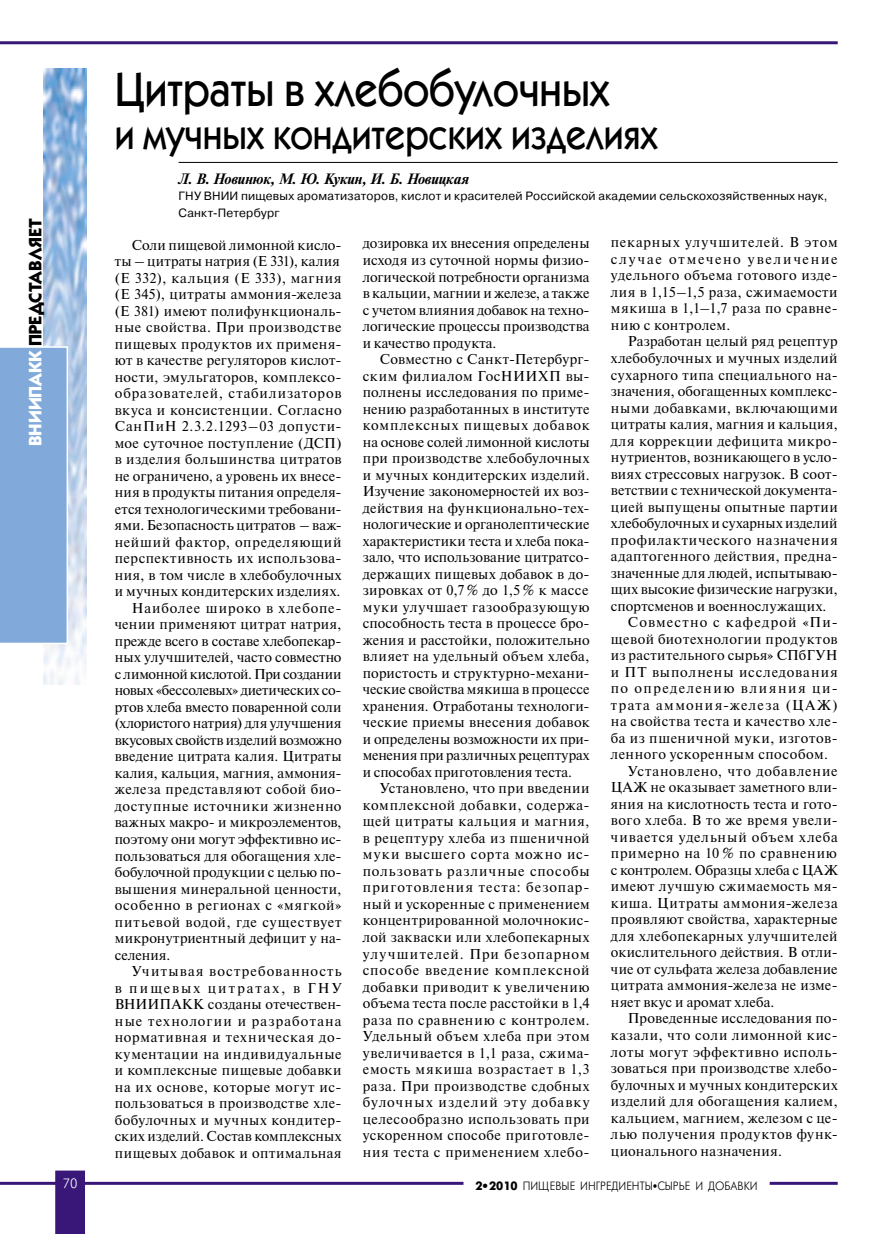
<style>
.page{position:relative;width:893px;height:1234px;background:#fff}
.page>*{position:absolute;margin:0;border:0;box-sizing:border-box;transform-origin:0 0}
.заголовок{font:500 48px "Kabel C";color:#000;scale:.9 1}
.заголовок-2{font:500 42px "Kabel C";color:#000;scale:.9 1}
.t1{font:700 18px "Kabel C";color:#000}
.автор{font:italic 700 15px "Newton C";letter-spacing:-.01em;color:#000}
.ньютон-9_6_12_6{font:14.25px/16.5px "Newton C";letter-spacing:.02em;color:#000;text-align:justify}
.t2{font:13.5px "Futuris C";color:#fff}
.организация{font:12px "Pragmatica C";letter-spacing:.015em;color:#000}
.t3{font:12px "Futuris C";color:#000;scale:.9 1}
.s1{color:#fff}
.s2{font-family:"Futuris XC"}
.s3{font-size:15px}
</style>
<div class="page">
<hr style="left:0;top:41px;width:838px;height:3px;background:#381778">
<hr style="left:0;top:1181px;width:838px;height:3px;background:#381778">
<div style="left:55px;top:1170px;width:30px;height:63px;background:#381778"></div>
<img style="left:44px;top:68px;width:42px;height:616px">
<div style="left:0;top:346px;width:68px;height:298px;background:#81aadb"></div>
<div style="left:464px;top:1179px;width:305px;height:7px;background:#fff"></div>
<hr style="left:179px;top:162px;width:659px;height:1px;background:#000">
<p class="t1" style="left:25px;top:446px;width:230px;rotate:-90deg"><span class="s1">ВНИИПАКК</span> ПРЕДСТАВЛЯЕТ</p>
<p class="t2" style="left:63px;top:1176px;width:16px">70</p>
<p class="заголовок" style="left:115px;top:63px;width:551px">Цитраты в хлебобулочных</p>
<p class="заголовок-2" style="left:115px;top:112px;width:605px">и мучных кондитерских изделиях</p>
<p class="автор" style="left:179px;top:170px;width:292px">Л. В. Новинюк, М. Ю. Кукин, И. Б. Новицкая</p>
<p class="организация" style="left:179px;top:189px;width:651px">ГНУ ВНИИ пищевых ароматизаторов, кислот и красителей Российской академии сельскохозяйственных наук,</p>
<p class="организация" style="left:179px;top:206px;width:103px">Санкт-Петербург</p>
<p class="ньютон-9_6_12_6" style="left:115px;top:236px;width:228px;text-align:right">Соли пищевой лимонной кисло&shy;ты – цитраты натрия (Е 331), калия</p>
<p class="ньютон-9_6_12_6" style="left:115px;top:269px;width:228px">(Е 332), кальция (Е 333), магния (Е 345), цитраты аммония-железа (Е 381) имеют полифункциональ&shy;ные свойства. При производстве пищевых продуктов их применя&shy;ют в качестве регуляторов кислот&shy;ности, эмульгаторов, комплексо&shy;образователей, стабилизаторов вкуса и консистенции. Согласно СанПиН 2.3.2.1293–03 допусти&shy;мое суточное поступление (ДСП) в изделия большинства цитратов не ограничено, а уровень их внесе&shy;ния в продукты питания определя&shy;ется технологическими требовани&shy;ями. Безопасность цитратов – важ&shy;нейший фактор, определяющий перспективность их использова&shy;ния, в том числе в хлебобулочных и мучных кондитерских изделиях.</p>
<p class="ньютон-9_6_12_6" style="left:115px;top:599px;width:228px;text-indent:17px">Наиболее широко в хлебопе&shy;чении применяют цитрат натрия, прежде всего в составе хлебопекар&shy;ных улучшителей, часто совместно с лимонной кислотой. При создании новых «бессолевых» диетических со&shy;ртов хлеба вместо поваренной соли (хлористого натрия) для улучшения вкусовых свойств изделий возможно введение цитрата калия. Цитраты калия, кальция, магния, аммония&shy;железа представляют собой био&shy;доступные источники жизненно важных макро- и микроэлементов, поэтому они могут эффективно ис&shy;пользоваться для обогащения хле&shy;бобулочной продукции с целью по&shy;вышения минеральной ценности, особенно в регионах с «мягкой» питьевой водой, где существует микронутриентный дефицит у на&shy;селения.</p>
<p class="ньютон-9_6_12_6" style="left:115px;top:962px;width:228px;text-indent:17px">Учитывая востребованность в пищевых цитратах, в ГНУ ВНИИПАКК созданы отечествен&shy;ные технологии и разработана нормативная и техническая до&shy;кументации на индивидуальные и комплексные пищевые добавки на их основе, которые могут ис&shy;пользоваться в производстве хле&shy;бобулочных и мучных кондитер&shy;ских изделий. Состав комплексных пищевых добавок и оптимальная</p>
<p class="ньютон-9_6_12_6" style="left:363px;top:235px;width:228px">дозировка их внесения определены исходя из суточной нормы физио&shy;логической потребности организма в кальции, магнии и железе, а также с учетом влияния добавок на техно&shy;логические процессы производства и качество продукта.</p>
<p class="ньютон-9_6_12_6" style="left:363px;top:351px;width:228px;text-indent:17px">Совместно с Санкт-Петербург&shy;ским филиалом ГосНИИХП вы&shy;полнены исследования по приме&shy;нению разработанных в институте комплексных пищевых добавок на основе солей лимонной кислоты при производстве хлебобулочных и мучных кондитерских изделий.<br>Изучение закономерностей их воз&shy;действия на функционально-тех&shy;нологические и органолептические характеристики теста и хлеба пока&shy;зало, что использование цитратсо&shy;держащих пищевых добавок в до&shy;зировках от 0,7% до 1,5% к массе муки улучшает газообразующую способность теста в процессе бро&shy;жения и расстойки, положительно влияет на удельный объем хлеба, пористость и структурно-механи&shy;ческие свойства мякиша в процессе хранения. Отработаны технологи&shy;ческие приемы внесения добавок и определены возможности их при&shy;менения при различных рецептурах и способах приготовления теста.</p>
<p class="ньютон-9_6_12_6" style="left:363px;top:780px;width:228px;text-indent:17px">Установлено, что при введении комплексной добавки, содержа&shy;щей цитраты кальция и магния, в рецептуру хлеба из пшеничной муки высшего сорта можно ис&shy;пользовать различные способы приготовления теста: безопар&shy;ный и ускоренные с применением концентрированной молочнокис&shy;лой закваски или хлебопекарных улучшителей. При безопарном способе введение комплексной добавки приводит к увеличению объема теста после расстойки в 1,4 раза по сравнению с контролем.<br>Удельный объем хлеба при этом увеличивается в 1,1 раза, сжима&shy;емость мякиша возрастает в 1,3 раза. При производстве сдобных булочных изделий эту добавку целесообразно использовать при ускоренном способе приготовле&shy;ния теста с применением хлебо-</p>
<p class="ньютон-9_6_12_6" style="left:611px;top:234px;width:228px">пекарных улучшителей. В этом случае отмечено увеличение удельного объема готового изде&shy;лия в 1,15–1,5 раза, сжимаемости мякиша в 1,1–1,7 раза по сравне&shy;нию с контролем.</p>
<p class="ньютон-9_6_12_6" style="left:611px;top:333px;width:228px;text-indent:17px">Разработан целый ряд рецептур хлебобулочных и мучных изделий сухарного типа специального на&shy;значения, обогащенных комплекс&shy;ными добавками, включающими цитраты калия, магния и кальция, для коррекции дефицита микро&shy;нутриентов, возникающего в усло&shy;виях стрессовых нагрузок. В соот&shy;ветствии с технической документа&shy;цией выпущены опытные партии хлебобулочных и сухарных изделий профилактического назначения адаптогенного действия, предна&shy;значенные для людей, испытываю&shy;щих высокие физические нагрузки, спортсменов и военнослужащих.</p>
<p class="ньютон-9_6_12_6" style="left:611px;top:614px;width:228px;text-indent:17px">Совместно с кафедрой «Пи&shy;щевой биотехнологии продуктов из растительного сырья» СПбГУН и ПТ выполнены исследования по определению влияния ци&shy;трата аммония-железа (ЦАЖ) на свойства теста и качество хле&shy;ба из пшеничной муки, изготов&shy;ленного ускоренным способом.</p>
<p class="ньютон-9_6_12_6" style="left:611px;top:762px;width:228px;text-indent:17px">Установлено, что добавление ЦАЖ не оказывает заметного вли&shy;яния на кислотность теста и гото&shy;вого хлеба. В то же время увели&shy;чивается удельный объем хлеба примерно на 10 % по сравнению с контролем. Образцы хлеба с ЦАЖ имеют лучшую сжимаемость мя&shy;киша. Цитраты аммония-железа проявляют свойства, характерные для хлебопекарных улучшителей окислительного действия. В отли&shy;чие от сульфата железа добавление цитрата аммония-железа не изме&shy;няет вкус и аромат хлеба.</p>
<p class="ньютон-9_6_12_6" style="left:611px;top:1010px;width:228px;text-indent:17px">Проведенные исследования по&shy;казали, что соли лимонной кис&shy;лоты могут эффективно исполь&shy;зоваться при производстве хлебо&shy;булочных и мучных кондитерских изделий для обогащения калием, кальцием, магнием, железом с це&shy;лью получения продуктов функ&shy;ционального назначения.</p>
<p class="t3" style="left:475px;top:1179px;width:315px"><span class="s2">2•2010</span> ПИЩЕВЫЕ ИНГРЕДИЕНТЫ<span class="s3">•</span>СЫРЬЕ И ДОБАВКИ</p>
</div>
